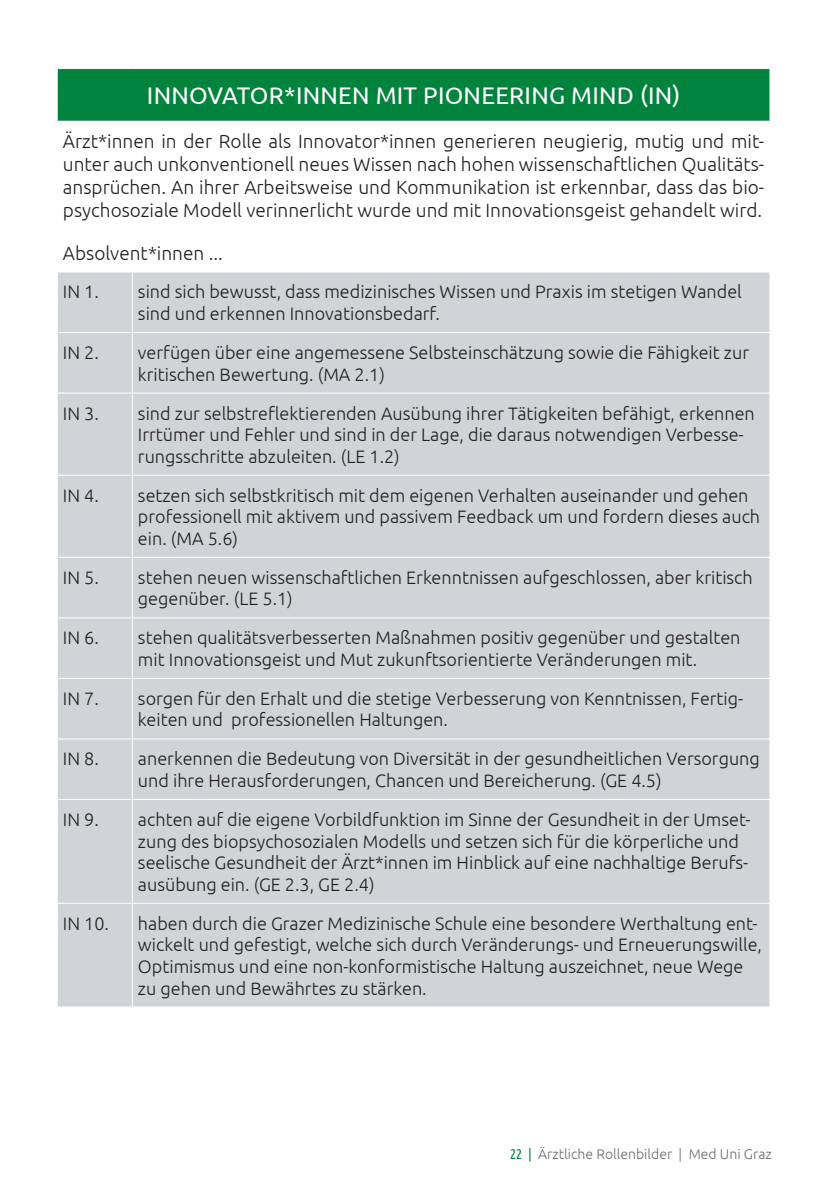
<style>
.page{position:relative;width:840px;height:1191px;background:#fff}
.page>*{position:absolute;margin:0;border:0;box-sizing:border-box;transform-origin:0 0}
.rollenbilder_H{font:24px "Ubuntu";letter-spacing:.01em;color:#fff}
.text{font:300 19px/22.8px "Ubuntu";color:#231f20;text-align:justify}
.text_absolv{font:300 19px "Ubuntu";color:#231f20}
.tabellen_rollen_text{font:300 18px/21.6px "Ubuntu";color:#231f20}
.t1{font:300 14px "Ubuntu";color:#6c6d70}
.s1{font-family:"Ubuntu Condensed";font-weight:400;color:#00833d}
</style>
<div class="page">
<div style="left:57px;top:69px;width:712px;height:52px;background:#00833d"></div>
<div style="left:58px;top:272px;width:711px;height:734px;background:#d1d4d7"></div>
<hr style="left:132px;top:272px;width:1px;height:60px;background:#fff">
<hr style="left:57px;top:332px;width:75px;height:1px;background:#fff">
<hr style="left:132px;top:332px;width:638px;height:1px;background:#fff">
<hr style="left:132px;top:333px;width:1px;height:59px;background:#fff">
<hr style="left:132px;top:393px;width:1px;height:82px;background:#fff">
<hr style="left:132px;top:476px;width:1px;height:81px;background:#fff">
<hr style="left:132px;top:558px;width:1px;height:59px;background:#fff">
<hr style="left:132px;top:618px;width:1px;height:60px;background:#fff">
<hr style="left:132px;top:679px;width:1px;height:59px;background:#fff">
<hr style="left:132px;top:739px;width:1px;height:60px;background:#fff">
<hr style="left:132px;top:800px;width:1px;height:102px;background:#fff">
<hr style="left:132px;top:903px;width:1px;height:103px;background:#fff">
<hr style="left:57px;top:392px;width:75px;height:1px;background:#fff">
<hr style="left:132px;top:392px;width:638px;height:1px;background:#fff">
<hr style="left:57px;top:475px;width:75px;height:1px;background:#fff">
<hr style="left:132px;top:475px;width:638px;height:1px;background:#fff">
<hr style="left:57px;top:557px;width:75px;height:1px;background:#fff">
<hr style="left:132px;top:557px;width:638px;height:1px;background:#fff">
<hr style="left:57px;top:617px;width:75px;height:1px;background:#fff">
<hr style="left:132px;top:617px;width:638px;height:1px;background:#fff">
<hr style="left:57px;top:678px;width:75px;height:1px;background:#fff">
<hr style="left:132px;top:678px;width:638px;height:1px;background:#fff">
<hr style="left:57px;top:738px;width:75px;height:1px;background:#fff">
<hr style="left:132px;top:738px;width:638px;height:1px;background:#fff">
<hr style="left:57px;top:799px;width:75px;height:1px;background:#fff">
<hr style="left:132px;top:799px;width:638px;height:1px;background:#fff">
<hr style="left:57px;top:902px;width:75px;height:1px;background:#fff">
<hr style="left:132px;top:902px;width:638px;height:1px;background:#fff">
<hr style="left:57px;top:69px;width:1px;height:52px;background:#fff">
<p class="rollenbilder_H" style="left:147px;top:81px;width:534px">INNOVATOR*INNEN MIT PIONEERING MIND (IN)</p>
<p class="text" style="left:63px;top:130px;width:702px">Ärzt*innen in der Rolle als Innovator*innen generieren neugierig, mutig und mit&shy;unter auch unkonventionell neues Wissen nach hohen wissenschaftlichen Qualitäts&shy;ansprüchen. An ihrer Arbeitsweise und Kommunikation ist erkennbar, dass das bio&shy;psychosoziale Modell verinnerlicht wurde und mit Innovationsgeist gehandelt wird.</p>
<p class="text_absolv" style="left:63px;top:241px;width:161px">Absolvent*innen ...</p>
<p class="tabellen_rollen_text" style="left:63px;top:281px;width:37px">IN 1.</p>
<p class="tabellen_rollen_text" style="left:138px;top:281px;width:605px">sind sich bewusst, dass medizinisches Wissen und Praxis im stetigen Wandel sind und erkennen Innovationsbedarf.</p>
<p class="tabellen_rollen_text" style="left:63px;top:341px;width:37px">IN 2.</p>
<p class="tabellen_rollen_text" style="left:138px;top:341px;width:612px">verfügen über eine angemessene Selbsteinschätzung sowie die Fähigkeit zur kritischen Bewertung. (MA 2.1)</p>
<p class="tabellen_rollen_text" style="left:63px;top:402px;width:37px">IN 3.</p>
<p class="tabellen_rollen_text" style="left:138px;top:402px;width:618px">sind zur selbstreflektierenden Ausübung ihrer Tätigkeiten befähigt, erkennen<br>Irrtümer und Fehler und sind in der Lage, die daraus notwendigen Verbesse&shy;rungsschritte abzuleiten. (LE 1.2)</p>
<p class="tabellen_rollen_text" style="left:63px;top:484px;width:37px">IN 4.</p>
<p class="tabellen_rollen_text" style="left:138px;top:484px;width:623px">setzen sich selbstkritisch mit dem eigenen Verhalten auseinander und gehen professionell mit aktivem und passivem Feedback um und fordern dieses auch ein. (MA 5.6)</p>
<p class="tabellen_rollen_text" style="left:63px;top:566px;width:37px">IN 5.</p>
<p class="tabellen_rollen_text" style="left:138px;top:566px;width:616px">stehen neuen wissenschaftlichen Erkenntnissen aufgeschlossen, aber kritisch gegenüber. (LE 5.1)</p>
<p class="tabellen_rollen_text" style="left:63px;top:626px;width:37px">IN 6.</p>
<p class="tabellen_rollen_text" style="left:138px;top:626px;width:603px">stehen qualitätsverbesserten Maßnahmen positiv gegenüber und gestalten mit Innovationsgeist und Mut zukunftsorientierte Veränderungen mit.</p>
<p class="tabellen_rollen_text" style="left:63px;top:687px;width:37px">IN 7.</p>
<p class="tabellen_rollen_text" style="left:138px;top:687px;width:606px">sorgen für den Erhalt und die stetige Verbesserung von Kenntnissen, Fertig&shy;keiten und professionellen Haltungen.</p>
<p class="tabellen_rollen_text" style="left:63px;top:747px;width:37px">IN 8.</p>
<p class="tabellen_rollen_text" style="left:138px;top:747px;width:623px">anerkennen die Bedeutung von Diversität in der gesundheitlichen Versorgung und ihre Herausforderungen, Chancen und Bereicherung. (GE 4.5)</p>
<p class="tabellen_rollen_text" style="left:63px;top:808px;width:37px">IN 9.</p>
<p class="tabellen_rollen_text" style="left:138px;top:808px;width:613px">achten auf die eigene Vorbildfunktion im Sinne der Gesundheit in der Umset&shy;zung des biopsychosozialen Modells und setzen sich für die körperliche und seelische Gesundheit der Ärzt*innen im Hinblick auf eine nachhaltige Berufs&shy;ausübung ein. (GE 2.3, GE 2.4)</p>
<p class="tabellen_rollen_text" style="left:63px;top:912px;width:48px">IN 10.</p>
<p class="tabellen_rollen_text" style="left:138px;top:912px;width:625px">haben durch die Grazer Medizinische Schule eine besondere Werthaltung ent&shy;wickelt und gefestigt, welche sich durch Veränderungs- und Erneuerungswille, Optimismus und eine non-konformistische Haltung auszeichnet, neue Wege zu gehen und Bewährtes zu stärken.</p>
<p class="t1" style="left:510px;top:1145px;width:263px"><span class="s1">22 |</span> Ärztliche Rollenbilder | Med Uni Graz</p>
</div>
